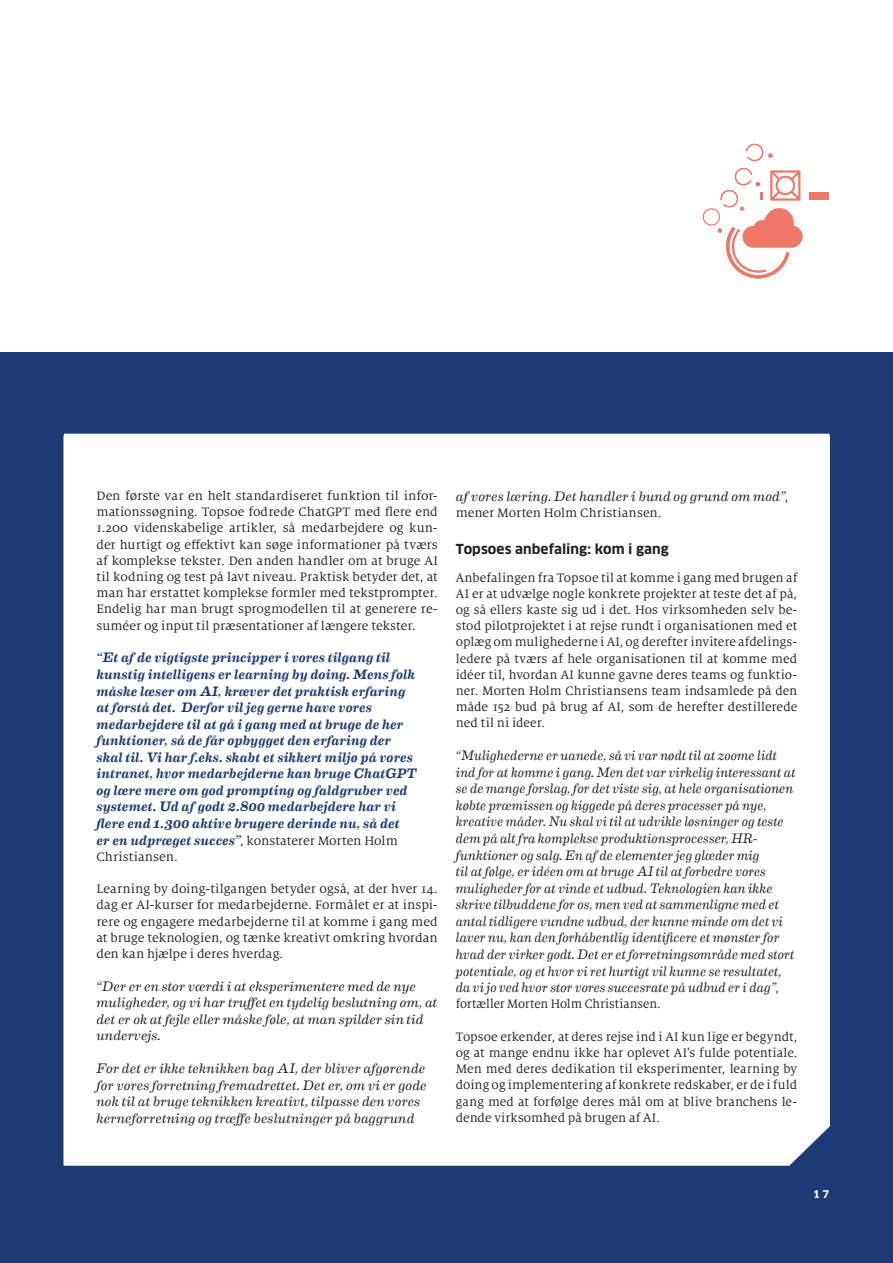
<style>
.page{position:relative;width:893px;height:1263px;background:#fff}
.page>*{position:absolute;margin:0;border:0;box-sizing:border-box;transform-origin:0 0}
.t1{font:italic 13.8px/16.5px "Eames Century Modern";letter-spacing:.005em;color:#231f20}
.t2{font:italic 500 13.8px/16.5px "Eames Century Modern";letter-spacing:.01em;color:#1c3a73}
.t3{font:13.5px/16.2px "Milo Serif OT";letter-spacing:-.005em;color:#231f20;text-align:justify}
.t4{font:700 13.5px "Clan OT";letter-spacing:.005em;color:#231f20}
.Genre{font:700 10.5px "Clan OT";color:#fff}
.s1{font-family:"Eames Century Modern";font-weight:500;font-style:italic;font-size:13.8px;color:#1c3a73}
.s2{font-family:"Milo Serif OT";font-style:normal;font-size:13.5px}
</style>
<div class="page">
<div style="left:0;top:352px;width:893px;height:911px;background:#1c3a73"></div>
<div style="left:64px;top:435px;width:766px;height:730px;background:#fff"></div>
<hr style="left:64px;top:434px;width:765px;height:4px;background:#fff">
<div style="left:810px;top:192px;width:19px;height:8px;background:#f07869"></div>
<svg style="left:702px;top:143px;width:100px;height:135px"></svg>
<p class="t3" style="left:96px;top:488px;width:343px">Den første var en helt standardiseret funktion til infor&shy;mationssøgning. Topsoe fodrede ChatGPT med flere end 1.200 videnskabelige artikler, så medarbejdere og kun&shy;der hurtigt og effektivt kan søge informationer på tværs af komplekse tekster. Den anden handler om at bruge AI til kodning og test på lavt niveau. Praktisk betyder det, at man har erstattet komplekse formler med tekstprompter.<br>Endelig har man brugt sprogmodellen til at generere re&shy;suméer og input til præsentationer af længere tekster.</p>
<p class="t2" style="left:96px;top:648px;width:322px">“Et af de vigtigste principper i vores tilgang til kunstig intelligens er learning by doing. Mens folk måske læser om AI, kræver det praktisk erfaring at forstå det. Derfor vil jeg gerne have vores medarbejdere til at gå i gang med at bruge de her funktioner, så de får opbygget den erfaring der skal til. Vi har f.eks. skabt et sikkert miljø på vores intranet, hvor medarbejderne kan bruge ChatGPT og lære mere om god prompting og faldgruber ved systemet. Ud af godt 2.800 medarbejdere har vi flere end 1.300 aktive brugere derinde nu, så det</p>
<p class="t3" style="left:96px;top:833px;width:303px"><span class="s1">er en udpræget succes”</span>, konstaterer Morten Holm<br>Christiansen.</p>
<p class="t3" style="left:96px;top:881px;width:343px">Learning by doing-tilgangen betyder også, at der hver 14. dag er AI-kurser for medarbejderne. Formålet er at inspi&shy;rere og engagere medarbejderne til at komme i gang med at bruge teknologien, og tænke kreativt omkring hvordan den kan hjælpe i deres hverdag.</p>
<p class="t1" style="left:96px;top:977px;width:343px">“Der er en stor værdi i at eksperimentere med de nye muligheder, og vi har truffet en tydelig beslutning om, at det er ok at fejle eller måske føle, at man spilder sin tid undervejs.</p>
<p class="t1" style="left:96px;top:1059px;width:332px">For det er ikke teknikken bag AI, der bliver afgørende for vores forretning fremadrettet. Det er, om vi er gode nok til at bruge teknikken kreativt, tilpasse den vores kerneforretning og træffe beslutninger på baggrund</p>
<p class="t1" style="left:456px;top:487px;width:334px">af vores læring. Det handler i bund og grund om mod”<span class="s2">,</span></p>
<p class="t3" style="left:456px;top:505px;width:207px">mener Morten Holm Christiansen.</p>
<p class="t4" style="left:456px;top:541px;width:215px">Topsoes anbefaling: kom i gang</p>
<p class="t3" style="left:456px;top:570px;width:343px">Anbefalingen fra Topsoe til at komme i gang med brugen af AI er at udvælge nogle konkrete projekter at teste det af på, og så ellers kaste sig ud i det. Hos virksomheden selv be&shy;stod pilotprojektet i at rejse rundt i organisationen med et oplæg om mulighederne i AI, og derefter invitere afdelings&shy;ledere på tværs af hele organisationen til at komme med idéer til, hvordan AI kunne gavne deres teams og funktio&shy;ner. Morten Holm Christiansens team indsamlede på den måde 152 bud på brug af AI, som de herefter destillerede ned til ni ideer.</p>
<p class="t1" style="left:456px;top:746px;width:341px">“Mulighederne er uanede, så vi var nødt til at zoome lidt ind for at komme i gang. Men det var virkelig interessant at se de mange forslag, for det viste sig, at hele organisationen købte præmissen og kiggede på deres processer på nye, kreative måder. Nu skal vi til at udvikle løsninger og teste dem på alt fra komplekse produktionsprocesser, HR&shy;funktioner og salg. En af de elementer jeg glæder mig<br>til at følge, er idéen om at bruge AI til at forbedre vores muligheder for at vinde et udbud. Teknologien kan ikke skrive tilbuddene for os, men ved at sammenligne med et antal tidligere vundne udbud, der kunne minde om det vi laver nu, kan den forhåbentlig identificere et mønster for hvad der virker godt. Det er et forretningsområde med stort potentiale, og et hvor vi ret hurtigt vil kunne se resultatet, da vi jo ved hvor stor vores succesrate på udbud er i dag”<span class="s2">,</span></p>
<p class="t3" style="left:456px;top:996px;width:206px">fortæller Morten Holm Christiansen.</p>
<p class="t3" style="left:456px;top:1029px;width:343px">Topsoe erkender, at deres rejse ind i AI kun lige er begyndt, og at mange endnu ikke har oplevet AI’s fulde potentiale.<br>Men med deres dedikation til eksperimenter, learning by doing og implementering af konkrete redskaber, er de i fuld gang med at forfølge deres mål om at blive branchens le&shy;dende virksomhed på brugen af AI.</p>
<p class="Genre" style="left:813px;top:1188px;width:18px">1 7</p>
</div>
